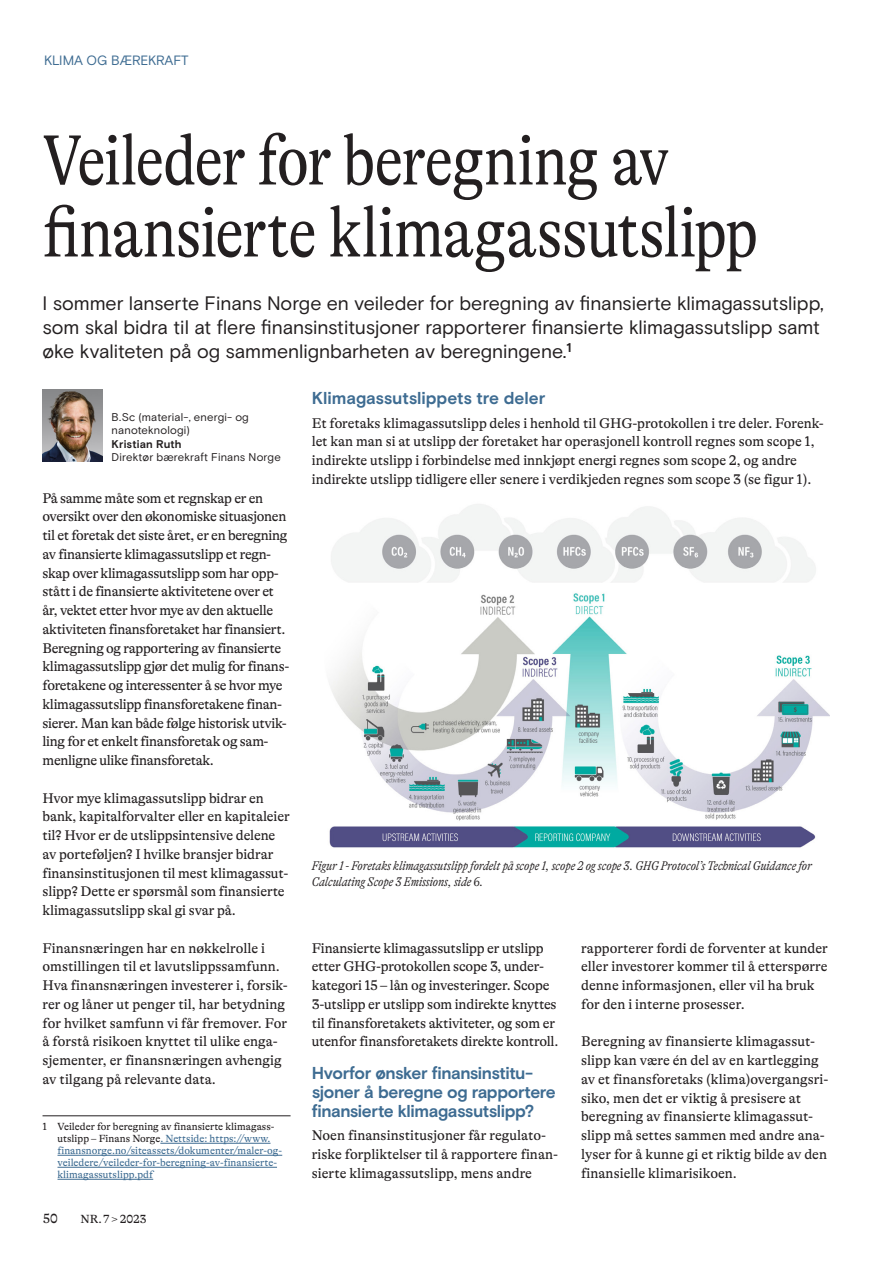
<style>
.page{position:relative;width:893px;height:1263px;background:#fff}
.page>*{position:absolute;margin:0;border:0;box-sizing:border-box;transform-origin:0 0}
.t1{font:300 condensed 72px/72px "GT Alpina";letter-spacing:-.025em;color:#231f20}
.t2{font:19.5px/24px "Basis Grotesque Pro";letter-spacing:-.005em;color:#231f20}
.t3{font:700 17.25px/18.8px "Basis Grotesque Pro";letter-spacing:-.02em;color:#3e6c92}
.t4{font:700 17.25px "Basis Grotesque Pro";color:#3e6c92}
.t5{font:14.25px/18.8px "GT Alpina";letter-spacing:-.01em;color:#231f20}
.t6{font:13.5px "Basis Grotesque Pro";color:#3e6c92}
.t7{font:13.5px "GT Alpina";color:#231f20}
.t8{font:italic 300 condensed 12.75px/15.8px "GT Alpina";color:#231f20}
.t9{font:12px "GT Alpina";letter-spacing:-.005em;color:#231f20}
.t10{font:11.25px/13.5px "Basis Grotesque Pro";letter-spacing:.015em;color:#231f20}
.t11{font:700 11.25px "Basis Grotesque Pro";letter-spacing:.015em;color:#231f20}
.t12{font:10.5px/12px "GT Alpina";color:#3e6c92}
.s1{color:#231f20}
</style>
<div class="page">
<img style="left:43px;top:389px;width:60px;height:72px">
<hr style="left:43px;top:1115px;width:248px;height:1px;background:#231f20">
<hr style="left:160px;top:1143px;width:110px;height:1px;background:#3e6c92">
<hr style="left:58px;top:1155px;width:224px;height:1px;background:#3e6c92">
<hr style="left:58px;top:1167px;width:219px;height:1px;background:#3e6c92">
<hr style="left:58px;top:1179px;width:95px;height:1px;background:#3e6c92">
<img style="left:329px;top:504px;width:501px;height:344px">
<p class="t6" style="left:44px;top:53px;width:9px">klima</p>
<p class="t6" style="left:87px;top:53px;width:35px">og bærekraft</p>
<h1 class="t1" style="left:43px;top:125px;width:717px">Veileder for beregning av finansierte klimagassutslipp</h1>
<p class="t2" style="left:43px;top:292px;width:783px">I sommer lanserte Finans Norge en veileder for beregning av finansierte klimagassutslipp, som skal bidra til at flere finansinstitusjoner rapporterer finansierte klimagassutslipp samt øke kvaliteten på og sammenlignbarheten av beregningene.<sup>1</sup></p>
<p class="t10" style="left:112px;top:410px;width:139px">B.Sc (material-, energi- og nanoteknologi)</p>
<p class="t11" style="left:112px;top:437px;width:71px">Kristian Ruth</p>
<p class="t10" style="left:112px;top:451px;width:171px">Direktør bærekraft Finans Norge</p>
<p class="t5" style="left:43px;top:489px;width:248px">På samme måte som et regnskap er en oversikt over den økonomiske situasjonen til et foretak det siste året, er en beregning av finansierte klimagassutslipp et regn&shy;skap over klimagassutslipp som har opp&shy;stått i de finansierte aktivitetene over et år, vektet etter hvor mye av den aktuelle aktiviteten finansforetaket har finansiert.<br>Beregning og rapportering av finansierte klimagassutslipp gjør det mulig for finans&shy;foretakene og interessenter å se hvor mye klimagassutslipp finansforetakene finan&shy;sierer. Man kan både følge historisk utvik&shy;ling for et enkelt finansforetak og sam&shy;menligne ulike finansforetak.</p>
<p class="t5" style="left:43px;top:789px;width:249px">Hvor mye klimagassutslipp bidrar en bank, kapitalforvalter eller en kapitaleier til? Hvor er de utslippsintensive delene av porteføljen? I hvilke bransjer bidrar finansinstitusjonen til mest klimagassut&shy;slipp? Dette er spørsmål som finansierte klimagassutslipp skal gi svar på. <sup>1</sup></p>
<p class="t5" style="left:43px;top:939px;width:247px">Finansnæringen har en nøkkelrolle i omstillingen til et lavutslippssamfunn.<br>Hva finansnæringen investerer i, forsik&shy;rer og låner ut penger til, har betydning for hvilket samfunn vi får fremover. For å forstå risikoen knyttet til ulike enga&shy;sjementer, er finansnæringen avhengig av tilgang på relevante data.</p>
<p class="t12" style="left:58px;top:1120px;width:225px;text-indent:-15px"><span class="s1">1 Veileder for beregning av finansierte klimagass&shy;utslipp – Finans Norge</span>. Nettside: https://www. finansnorge.no/siteassets/dokumenter/maler-og&shy;veiledere/veileder-for-beregning-av-finansierte&shy;klimagassutslipp.pdf</p>
<p class="t7" style="left:43px;top:1210px;width:16px">50</p>
<p class="t9" style="left:81px;top:1212px;width:67px">NR. 7 &gt; 2023</p>
<p class="t4" style="left:312px;top:388px;width:235px">Klimagassutslippets tre deler</p>
<p class="t5" style="left:312px;top:414px;width:514px">Et foretaks klimagassutslipp deles i henhold til GHG-protokollen i tre deler. Forenk&shy;let kan man si at utslipp der foretaket har operasjonell kontroll regnes som scope 1, indirekte utslipp i forbindelse med innkjøpt energi regnes som scope 2, og andre indirekte utslipp tidligere eller senere i verdikjeden regnes som scope 3 (se figur 1).</p>
<p class="t8" style="left:312px;top:858px;width:502px">Figur 1 - Foretaks klimagassutslipp fordelt på scope 1, scope 2 og scope 3. GHG Protocol’s Technical Guidance for<br>Calculating Scope 3 Emissions, side 6.</p>
<p class="t5" style="left:312px;top:939px;width:248px">Finansierte klimagassutslipp er utslipp etter GHG-protokollen scope 3, under&shy;kategori 15 – lån og investeringer. Scope 3-utslipp er utslipp som indirekte knyttes til finansforetakets aktiviteter, og som er utenfor finansforetakets direkte kontroll.</p>
<p class="t3" style="left:312px;top:1065px;width:245px">Hvorfor ønsker finansinstitu&shy;sjoner å beregne og rapportere finansierte klimagassutslipp?</p>
<p class="t5" style="left:312px;top:1126px;width:248px">Noen finansinstitusjoner får regulato&shy;riske forpliktelser til å rapportere finan&shy;sierte klimagassutslipp, mens andre</p>
<p class="t5" style="left:581px;top:939px;width:248px">rapporterer fordi de forventer at kunder eller investorer kommer til å etterspørre denne informasjonen, eller vil ha bruk for den i interne prosesser.</p>
<p class="t5" style="left:581px;top:1032px;width:249px">Beregning av finansierte klimagassut&shy;slipp kan være én del av en kartlegging av et finansforetaks (klima)overgangsri&shy;siko, men det er viktig å presisere at beregning av finansierte klimagassut&shy;slipp må settes sammen med andre ana&shy;lyser for å kunne gi et riktig bilde av den finansielle klimarisikoen.</p>
</div>
